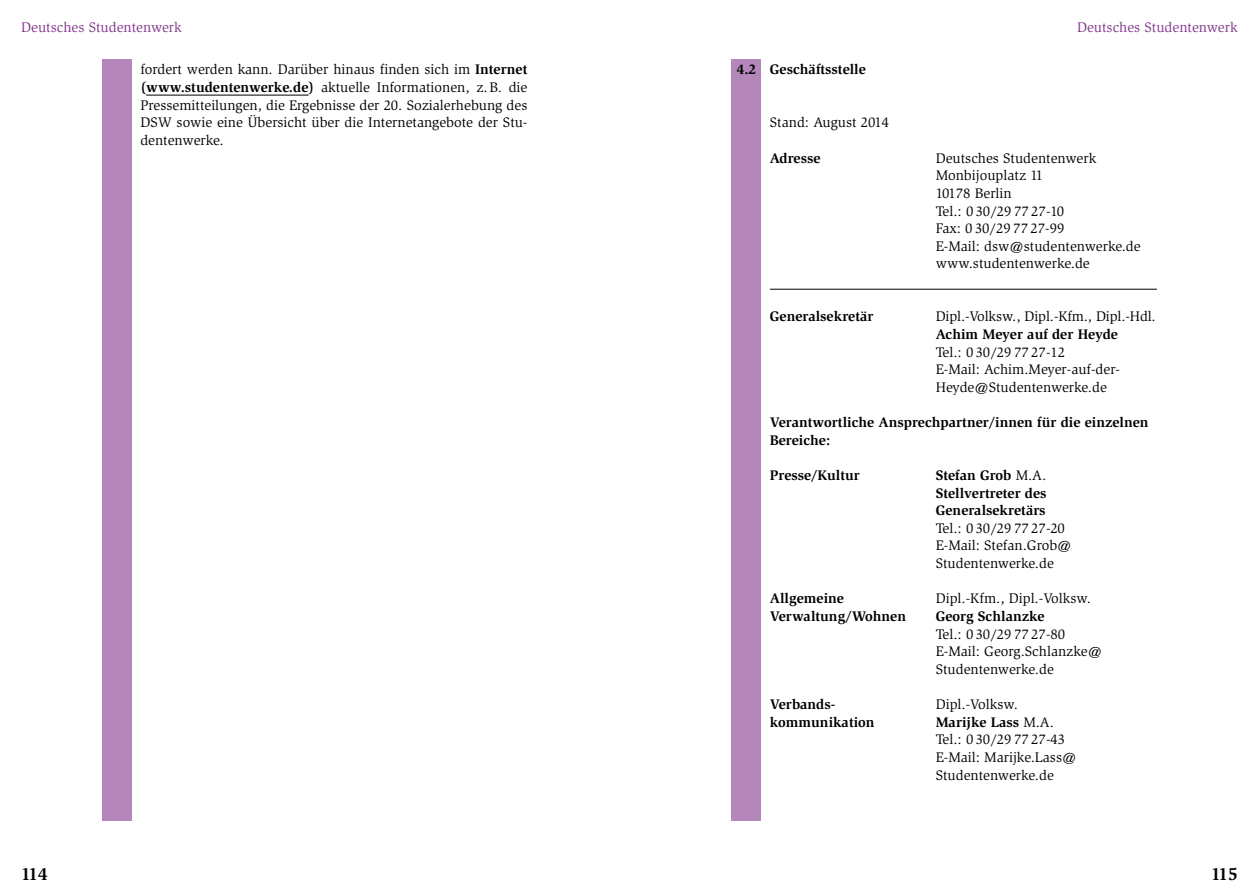
<style>
.page{position:relative;width:1259px;height:893px;background:#fff}
.page>*{position:absolute;margin:0;border:0;box-sizing:border-box;transform-origin:0 0}
.t1{font:700 18px "Slimbach";letter-spacing:-.065em;color:#000}
.t2{font:14.25px/17.7px "Slimbach";color:#000}
.t3{font:700 14.25px/17.7px "Slimbach";color:#000}
.t4{font:14.25px "Slimbach";color:#82368c}
.s1{font-weight:700}
.s2{font-weight:400}
</style>
<div class="page">
<div style="left:102px;top:60px;width:30px;height:761px;background:#b486ba"></div>
<div style="left:731px;top:60px;width:30px;height:761px;background:#b486ba"></div>
<hr style="left:146px;top:95px;width:162px;height:1px;background:#000">
<hr style="left:770px;top:289px;width:387px;height:1px;background:#000">
<p class="t4" style="left:21px;top:19px;width:162px">Deutsches Studentenwerk</p>
<p class="t4" style="left:1077px;top:19px;width:162px">Deutsches Studentenwerk</p>
<p class="t2" style="left:140px;top:61px;width:388px;text-align:justify">fordert werden kann. Darüber hinaus finden sich im <span class="s1">Internet (www.studentenwerke.de)</span> aktuelle Informationen, z.B. die Pressemitteilungen, die Ergebnisse der 20. Sozialerhebung des DSW sowie eine Übersicht über die Internetangebote der Stu&shy;dentenwerke.</p>
<p class="t3" style="left:736px;top:61px;width:131px">4.2 Geschäftsstelle</p>
<p class="t2" style="left:770px;top:114px;width:121px">Stand: August 2014</p>
<p class="t3" style="left:770px;top:149px;width:52px">Adresse</p>
<p class="t2" style="left:935px;top:149px;width:206px">Deutsches Studentenwerk<br>Monbijouplatz 11<br>10178 Berlin<br>Tel.: 0 30/29 77 27-10<br>Fax: 0 30/29 77 27-99<br>E-Mail: dsw@studentenwerke.de www.studentenwerke.de</p>
<p class="t3" style="left:770px;top:308px;width:105px">Generalsekretär</p>
<p class="t2" style="left:935px;top:308px;width:222px">Dipl.-Volksw., Dipl.-Kfm., Dipl.-Hdl.</p>
<p class="t3" style="left:935px;top:325px;width:184px">Achim Meyer auf der Heyde</p>
<p class="t2" style="left:935px;top:343px;width:186px">Tel.: 0 30/29 77 27-12<br>E-Mail: Achim.Meyer-auf-der-<br>Heyde@Studentenwerke.de</p>
<p class="t3" style="left:770px;top:413px;width:380px">Verantwortliche Ansprechpartner/innen für die einzelnen<br>Bereiche:</p>
<p class="t3" style="left:770px;top:466px;width:91px">Presse/Kultur</p>
<p class="t3" style="left:935px;top:466px;width:112px;text-align:justify">Stefan Grob <span class="s2">M.A.<br></span>Stellvertreter des Generalsekretärs</p>
<p class="t2" style="left:935px;top:519px;width:137px">Tel.: 0 30/29 77 27-20<br>E-Mail: Stefan.Grob@<br>Studentenwerke.de</p>
<p class="t3" style="left:770px;top:590px;width:76px">Allgemeine</p>
<p class="t2" style="left:935px;top:590px;width:157px">Dipl.-Kfm., Dipl.-Volksw.</p>
<p class="t3" style="left:770px;top:607px;width:138px">Verwaltung/Wohnen</p>
<p class="t3" style="left:935px;top:607px;width:110px">Georg Schlanzke</p>
<p class="t2" style="left:935px;top:625px;width:168px">Tel.: 0 30/29 77 27-80<br>E-Mail: Georg.Schlanzke@<br>Studentenwerke.de</p>
<p class="t3" style="left:770px;top:695px;width:67px">Verbands-</p>
<p class="t2" style="left:935px;top:696px;width:84px">Dipl.-Volksw.</p>
<p class="t3" style="left:770px;top:713px;width:106px">kommunikation</p>
<p class="t2" style="left:935px;top:713px;width:142px"><span class="s1">Marijke Lass</span> M.A.<br>Tel.: 0 30/29 77 27-43<br>E-Mail: Marijke.Lass@<br>Studentenwerke.de</p>
<p class="t1" style="left:21px;top:863px;width:28px">114</p>
<p class="t1" style="left:1211px;top:863px;width:28px">115</p>
</div>
